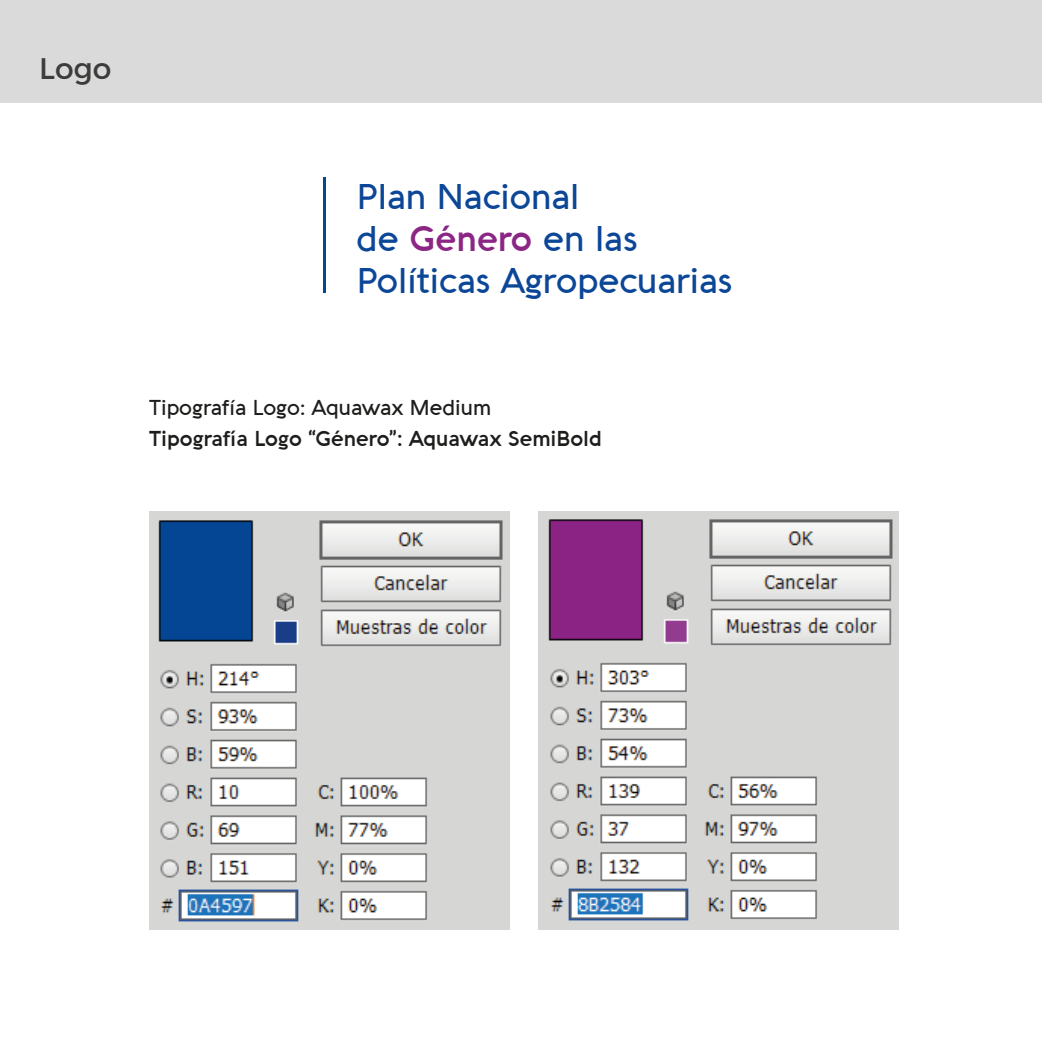
<style>
.page{position:relative;width:1042px;height:1042px;background:#fff}
.page>*{position:absolute;margin:0;border:0;box-sizing:border-box;transform-origin:0 0}
.t1{font:500 34.82px/42px "Aquawax";color:#0b4697}
.t2{font:29.75px "Montserrat";color:#3c3c3b}
.t3{font:600 21px "Aquawax";color:#1d1d1b}
.t4{font:500 21px "Aquawax";color:#1d1d1b}
.s1{font-weight:600;color:#8b2684}
</style>
<div class="page">
<div style="left:0;top:0;width:1042px;height:102px;background:#dadada"></div>
<img style="left:149px;top:511px;width:361px;height:418px">
<hr style="left:323px;top:177px;width:3px;height:116px;background:#02498e">
<img style="left:538px;top:511px;width:361px;height:418px">
<p class="t2" style="left:39px;top:50px;width:74px">Logo</p>
<p class="t1" style="left:356px;top:175px;width:378px">Plan Nacional<br>de <span class="s1">Género</span> en las<br>Políticas Agropecuarias</p>
<p class="t4" style="left:149px;top:395px;width:343px">Tipografía Logo: Aquawax Medium</p>
<p class="t3" style="left:149px;top:425px;width:454px">Tipografía Logo “Género”: Aquawax SemiBold</p>
</div>
